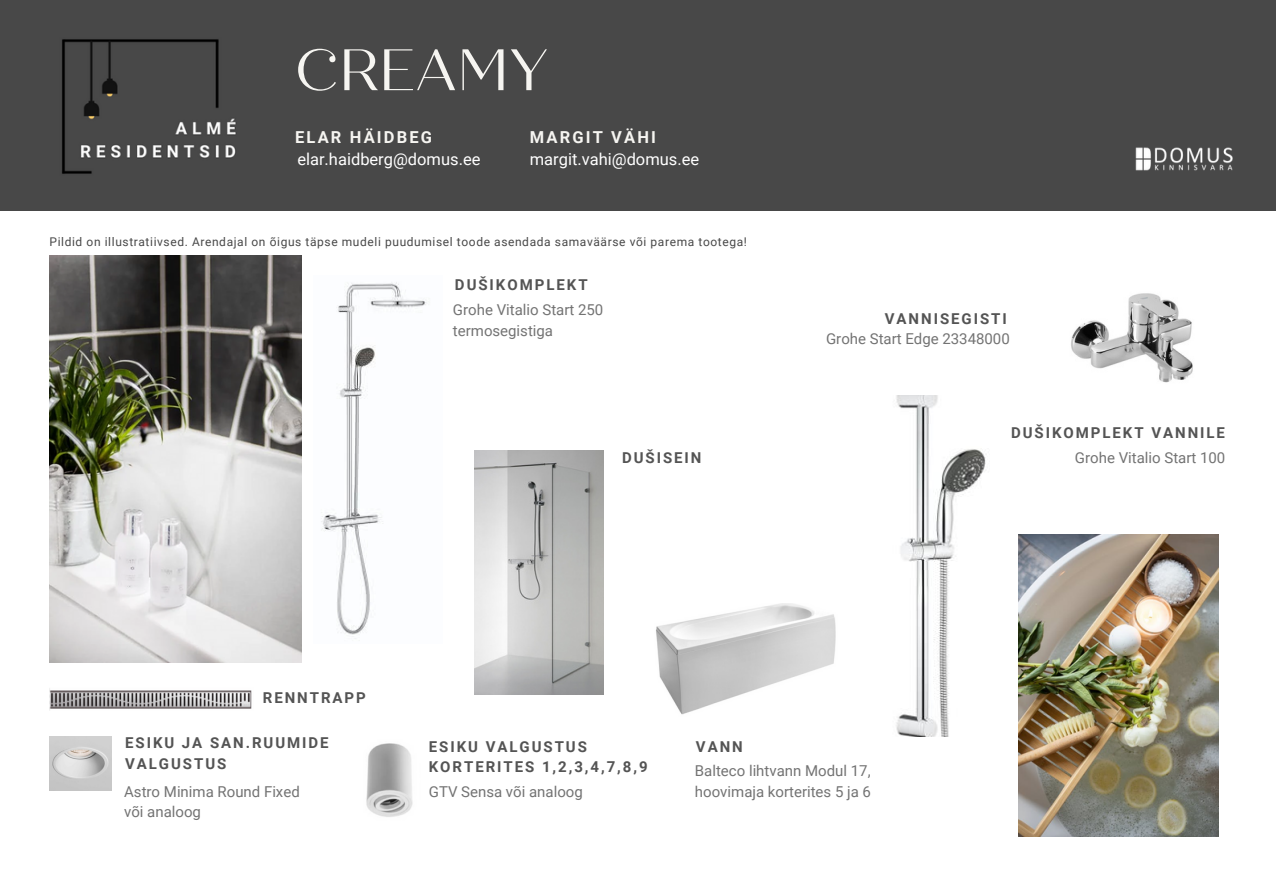
<style>
.page{position:relative;width:1276px;height:894px;background:#fff}
.page>*{position:absolute;margin:0;border:0;box-sizing:border-box;transform-origin:0 0}
.t1{font:58.35px "Quiche Display";color:#f6f5f1}
.t2{font:16.5px "Roboto";color:#fff}
.t3{font:700 16.5px "Roboto";letter-spacing:.13em;color:#f6f5f1}
.t4{font:15px/20.2px "Roboto";color:#737373}
.t5{font:700 15px "Roboto";letter-spacing:.13em;color:#545454}
.t6{font:12px "Roboto";letter-spacing:.05em;color:#484848}
</style>
<div class="page">
<div style="left:0;top:0;width:1275px;height:210px;background:#484848"></div>
<img style="left:50px;top:255px;width:251px;height:407px">
<img style="left:62px;top:39px;width:174px;height:135px">
<img style="left:1018px;top:534px;width:200px;height:302px">
<img style="left:321px;top:282px;width:106px;height:357px">
<img style="left:656px;top:603px;width:180px;height:112px">
<img style="left:896px;top:395px;width:90px;height:341px">
<img style="left:1071px;top:293px;width:122px;height:90px">
<img style="left:49px;top:688px;width:203px;height:22px">
<img style="left:1135px;top:147px;width:98px;height:24px">
<img style="left:475px;top:450px;width:128px;height:244px">
<img style="left:50px;top:736px;width:61px;height:54px">
<img style="left:366px;top:743px;width:47px;height:74px">
<p class="t1" style="left:295px;top:35px;width:255px">CREAMY</p>
<p class="t3" style="left:295px;top:127px;width:138px">ELAR HÄIDBEG</p>
<p class="t2" style="left:297px;top:150px;width:185px">elar.haidberg@domus.ee</p>
<p class="t3" style="left:530px;top:127px;width:128px">MARGIT VÄHI</p>
<p class="t2" style="left:530px;top:150px;width:171px">margit.vahi@domus.ee</p>
<p class="t6" style="left:50px;top:235px;width:698px">Pildid on illustratiivsed. Arendajal on õigus täpse mudeli puudumisel toode asendada samaväärse või parema tootega!</p>
<p class="t5" style="left:455px;top:276px;width:134px">DUŠIKOMPLEKT</p>
<p class="t4" style="left:453px;top:300px;width:152px">Grohe Vitalio Start 250</p>
<p class="t4" style="left:453px;top:320px;width:102px">termosegistiga</p>
<p class="t5" style="left:884px;top:309px;width:123px">VANNISEGISTI</p>
<p class="t4" style="left:825px;top:329px;width:185px">Grohe Start Edge 23348000</p>
<p class="t5" style="left:1010px;top:423px;width:215px">DUŠIKOMPLEKT VANNILE</p>
<p class="t5" style="left:622px;top:448px;width:81px">DUŠISEIN</p>
<p class="t4" style="left:1074px;top:447px;width:152px">Grohe Vitalio Start 100</p>
<p class="t5" style="left:263px;top:688px;width:104px">RENNTRAPP</p>
<p class="t5" style="left:125px;top:734px;width:205px">ESIKU JA SAN.RUUMIDE</p>
<p class="t5" style="left:125px;top:754px;width:103px">VALGUSTUS</p>
<p class="t4" style="left:124px;top:781px;width:177px">Astro Minima Round Fixed</p>
<p class="t4" style="left:124px;top:801px;width:78px">või analoog</p>
<p class="t5" style="left:429px;top:737px;width:159px">ESIKU VALGUSTUS</p>
<p class="t5" style="left:429px;top:757px;width:220px">KORTERITES 1,2,3,4,7,8,9</p>
<p class="t4" style="left:429px;top:781px;width:155px">GTV Sensa või analoog</p>
<p class="t5" style="left:695px;top:737px;width:48px">VANN</p>
<p class="t4" style="left:694px;top:761px;width:177px">Balteco lihtvann Modul 17, hoovimaja korterites 5 ja 6</p>
</div>
